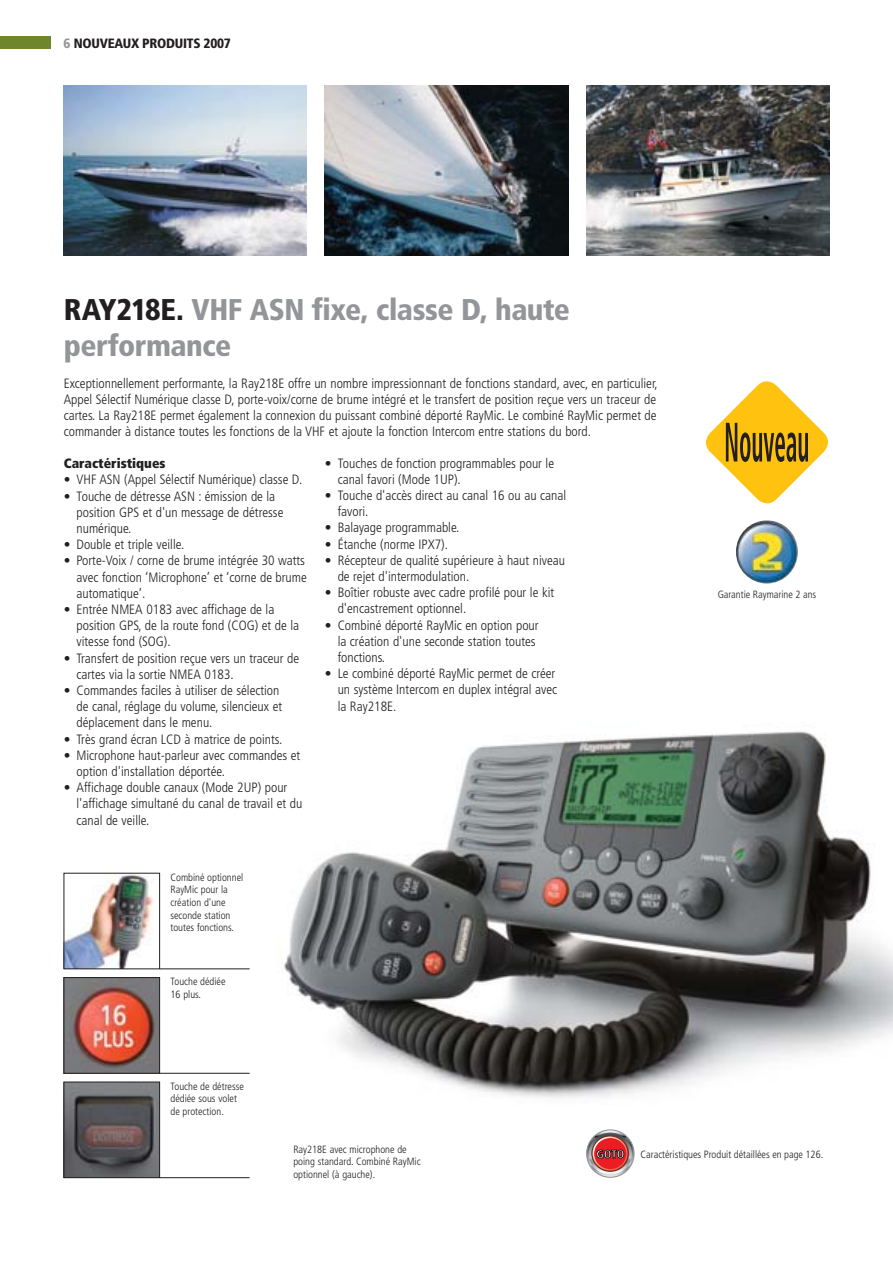
<style>
.page{position:relative;width:893px;height:1263px;background:#fff}
.page>*{position:absolute;margin:0;border:0;box-sizing:border-box;transform-origin:0 0}
.t1{font:900 condensed 30px/36px "Frutiger";letter-spacing:-.015em;color:#939598}
.t2{font:300 condensed 13.5px/16.2px "Frutiger";color:#231f20}
.t3{font:900 condensed 13.5px "Frutiger";letter-spacing:-.02em;color:#231f20}
.t4{font:900 condensed 13.5px "Frutiger";color:#231f20}
.t5{font:300 condensed 10.5px/12.6px "Frutiger";color:#231f20}
.s1{color:#939598}
.s2{color:#231f20}
</style>
<div class="page">
<img style="left:64px;top:85px;width:243px;height:170px">
<img style="left:325px;top:85px;width:243px;height:170px">
<img style="left:586px;top:85px;width:243px;height:170px">
<img style="left:284px;top:731px;width:609px;height:367px">
<img style="left:66px;top:875px;width:87px;height:92px">
<img style="left:66px;top:979px;width:92px;height:92px">
<div style="left:64px;top:977px;width:96px;height:96px;border:1px solid #231f20"></div>
<img style="left:66px;top:1084px;width:92px;height:92px">
<div style="left:64px;top:1082px;width:96px;height:96px;border:1px solid #231f20"></div>
<hr style="left:160px;top:969px;width:90px;height:1px;background:#231f20">
<hr style="left:160px;top:1073px;width:90px;height:1px;background:#231f20">
<hr style="left:160px;top:1177px;width:90px;height:1px;background:#231f20">
<svg style="left:587px;top:1130px;width:47px;height:47px"></svg>
<svg style="left:589px;top:1133px;width:43px;height:42px;background:#bc696b"></svg>
<div style="left:617px;top:1150px;width:7px;height:8px;border:1px solid #231f20;border-radius:50%"></div>
<div style="left:586px;top:1129px;width:48px;height:49px;border:1px solid #939598;border-radius:50%"></div>
<img style="left:736px;top:520px;width:62px;height:64px;border-radius:50%">
<div style="left:1px;top:37px;width:50px;height:12px;background:#6f862d"></div>
<svg style="left:706px;top:381px;width:122px;height:123px"></svg>
<p class="t3" style="left:64px;top:38px;width:169px"><span class="s1">6</span> NOUVEAUX PRODUITS 2007</p>
<p class="t1" style="left:64px;top:294px;width:508px"><span class="s2">RAY218E.</span> VHF ASN fixe, classe D, haute performance</p>
<p class="t2" style="left:64px;top:376px;width:595px;text-align:justify">Exceptionnellement performante, la Ray218E offre un nombre impressionnant de fonctions standard, avec, en particulier, Appel Sélectif Numérique classe D, porte-voix/corne de brume intégré et le transfert de position reçue vers un traceur de cartes. La Ray218E permet également la connexion du puissant combiné déporté RayMic. Le combiné RayMic permet de commander à distance toutes les fonctions de la VHF et ajoute la fonction Intercom entre stations du bord.</p>
<p class="t4" style="left:64px;top:458px;width:103px">Caractéristiques</p>
<p class="t2" style="left:64px;top:473px;width:240px">• VHF ASN (Appel Sélectif Numérique) classe D.</p>
<p class="t2" style="left:76px;top:489px;width:208px;text-indent:-13px">• Touche de détresse ASN : émission de la position GPS et d'un message de détresse numérique.</p>
<p class="t2" style="left:64px;top:537px;width:122px">• Double et triple veille.</p>
<p class="t2" style="left:76px;top:554px;width:232px;text-indent:-13px">• Porte-Voix / corne de brume intégrée 30 watts avec fonction ‘Microphone’ et ‘corne de brume automatique’.</p>
<p class="t2" style="left:76px;top:602px;width:224px;text-indent:-13px">• Entrée NMEA 0183 avec affichage de la position GPS, de la route fond (COG) et de la vitesse fond (SOG).</p>
<p class="t2" style="left:76px;top:651px;width:224px;text-indent:-13px">• Transfert de position reçue vers un traceur de cartes via la sortie NMEA 0183.</p>
<p class="t2" style="left:76px;top:683px;width:207px;text-indent:-13px">• Commandes faciles à utiliser de sélection de canal, réglage du volume, silencieux et déplacement dans le menu.</p>
<p class="t2" style="left:64px;top:732px;width:220px">• Très grand écran LCD à matrice de points.</p>
<p class="t2" style="left:76px;top:748px;width:225px;text-indent:-13px">• Microphone haut-parleur avec commandes et option d'installation déportée.</p>
<p class="t2" style="left:76px;top:780px;width:227px;text-indent:-13px">• Affichage double canaux (Mode 2UP) pour l'affichage simultané du canal de travail et du canal de veille.</p>
<p class="t5" style="left:170px;top:872px;width:74px">Combiné optionnel<br>RayMic pour la création d'une seconde station toutes fonctions.</p>
<p class="t5" style="left:170px;top:976px;width:57px">Touche dédiée<br>16 plus.</p>
<p class="t2" style="left:338px;top:456px;width:218px;text-indent:-13px">• Touches de fonction programmables pour le canal favori (Mode 1UP).</p>
<p class="t2" style="left:338px;top:488px;width:230px;text-indent:-13px">• Touche d'accès direct au canal 16 ou au canal favori.</p>
<p class="t2" style="left:325px;top:521px;width:136px">• Balayage programmable.</p>
<p class="t2" style="left:325px;top:537px;width:125px">• Étanche (norme IPX7).</p>
<p class="t2" style="left:338px;top:553px;width:229px;text-indent:-13px">• Récepteur de qualité supérieure à haut niveau de rejet d'intermodulation.</p>
<p class="t2" style="left:338px;top:585px;width:218px;text-indent:-13px">• Boîtier robuste avec cadre profilé pour le kit d'encastrement optionnel.</p>
<p class="t2" style="left:338px;top:618px;width:202px;text-indent:-13px">• Combiné déporté RayMic en option pour la création d'une seconde station toutes fonctions.</p>
<p class="t2" style="left:338px;top:666px;width:221px;text-indent:-13px">• Le combiné déporté RayMic permet de créer un système Intercom en duplex intégral avec la Ray218E.</p>
<p class="t5" style="left:170px;top:1081px;width:75px">Touche de détresse dédiée sous volet de protection.</p>
<p class="t5" style="left:718px;top:589px;width:100px">Garantie Raymarine 2 ans</p>
<p class="t5" style="left:293px;top:1144px;width:129px">Ray218E avec microphone de poing standard. Combiné RayMic optionnel (à gauche).</p>
<p class="t5" style="left:641px;top:1148px;width:184px">Caractéristiques Produit détaillées en page 126.</p>
</div>
